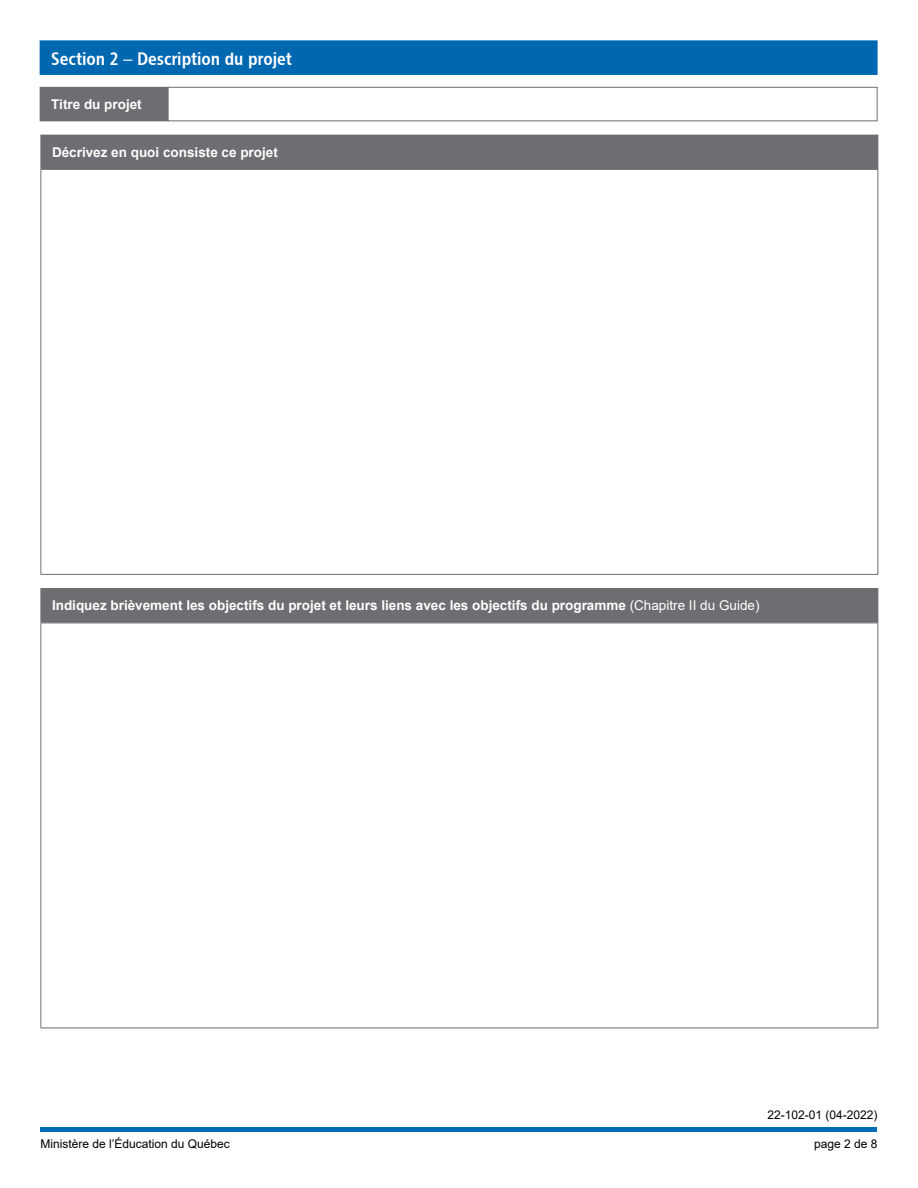
<style>
.page{position:relative;width:918px;height:1188px;background:#fff}
.page>*{position:absolute;margin:0;border:0;box-sizing:border-box;transform-origin:0 0}
.t1{font:18px "Chaloult Cond Demi Gras Normal";color:#fff}
.t2{font:700 13.5px "Arial";color:#fff}
.t3{font:12px "Arial";color:#000}
.s1{font-weight:400}
</style>
<div class="page">
<div style="left:40px;top:1127px;width:838px;height:5px;background:#006bb7"></div>
<div style="left:41px;top:135px;width:837px;height:34px;background:#6d6e71"></div>
<div style="left:41px;top:589px;width:837px;height:33px;background:#6d6e71"></div>
<div style="left:40px;top:588px;width:838px;height:35px;border:1px solid #6d6e71"></div>
<hr style="left:40px;top:169px;width:838px;height:1px;background:#6d6e71">
<hr style="left:41px;top:170px;width:1px;height:404px;background:#6d6e71">
<hr style="left:877px;top:170px;width:1px;height:404px;background:#6d6e71">
<hr style="left:40px;top:574px;width:838px;height:1px;background:#6d6e71">
<hr style="left:40px;top:623px;width:838px;height:1px;background:#6d6e71">
<hr style="left:41px;top:623px;width:1px;height:405px;background:#6d6e71">
<hr style="left:877px;top:623px;width:1px;height:405px;background:#6d6e71">
<hr style="left:40px;top:1028px;width:838px;height:1px;background:#6d6e71">
<div style="left:40px;top:87px;width:128px;height:34px;background:#6d6e71"></div>
<div style="left:168px;top:87px;width:710px;height:34px;background:#fff;border:1px solid #6d6e71"></div>
<div style="left:40px;top:41px;width:837px;height:33px;background:#0067b1"></div>
<div style="left:40px;top:40px;width:838px;height:35px;border:1px solid #006bb7"></div>
<h2 class="t1" style="left:51px;top:47px;width:242px">Section 2 – Description du projet</h2>
<p class="t2" style="left:51px;top:95px;width:92px">Titre du projet</p>
<p class="t2" style="left:52px;top:143px;width:227px">Décrivez en quoi consiste ce projet</p>
<p class="t2" style="left:52px;top:596px;width:709px">Indiquez brièvement les objectifs du projet et leurs liens avec les objectifs du programme <span class="s1">(Chapitre II du Guide)</span></p>
<p class="t3" style="left:767px;top:1106px;width:112px">22-102-01 (04-2022)</p>
<p class="t3" style="left:40px;top:1135px;width:191px">Ministère de l’Éducation du Québec</p>
<p class="t3" style="left:814px;top:1135px;width:65px">page 2 de 8</p>
</div>
